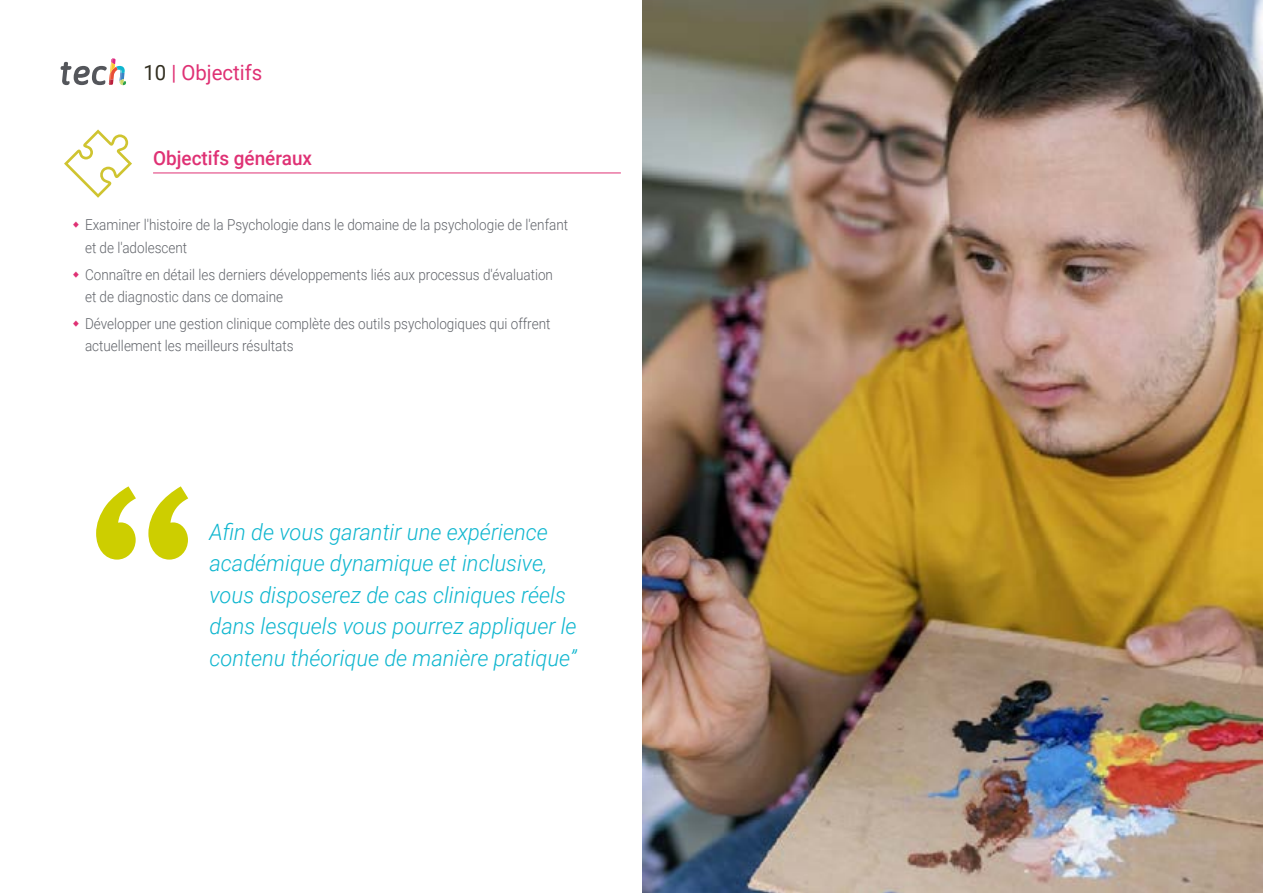
<style>
.page{position:relative;width:1263px;height:893px;background:#fff}
.page>*{position:absolute;margin:0;border:0;box-sizing:border-box;transform-origin:0 0}
.t1{font:italic 300 22.5px/31.5px "Roboto";color:#0fb6cf}
.t2{font:21px "Roboto";color:#df3174}
.t3{font:500 19.5px "Roboto";color:#df3174}
.t4{font:300 15px/22.5px "Roboto";color:#61646a;scale:.9 1}
.s1{color:#312e20}
</style>
<div class="page">
<hr style="left:153px;top:173px;width:468px;height:1px;background:#df3174">
<svg style="left:64px;top:129px;width:68px;height:69px"></svg>
<svg style="left:96px;top:486px;width:92px;height:74px"></svg>
<img style="left:642px;top:0;width:621px;height:893px">
<svg style="left:61px;top:58px;width:65px;height:28px"></svg>
<h2 class="t2" style="left:144px;top:57px;width:120px"><span class="s1">10</span> | Objectifs</h2>
<h3 class="t3" style="left:153px;top:144px;width:160px">Objectifs généraux</h3>
<p class="t4" style="left:85px;top:213px;width:538px">Examiner l'histoire de la Psychologie dans le domaine de la psychologie de l'enfant et de l'adolescent</p>
<p class="t4" style="left:85px;top:262px;width:521px">Connaître en détail les derniers développements liés aux processus d'évaluation et de diagnostic dans ce domaine</p>
<p class="t4" style="left:85px;top:312px;width:519px">Développer une gestion clinique complète des outils psychologiques qui offrent actuellement les meilleurs résultats</p>
<h1 class="t1" style="left:209px;top:515px;width:369px">Afin de vous garantir une expérience académique dynamique et inclusive, vous disposerez de cas cliniques réels dans lesquels vous pourrez appliquer le contenu théorique de manière pratique”</h1>
</div>
